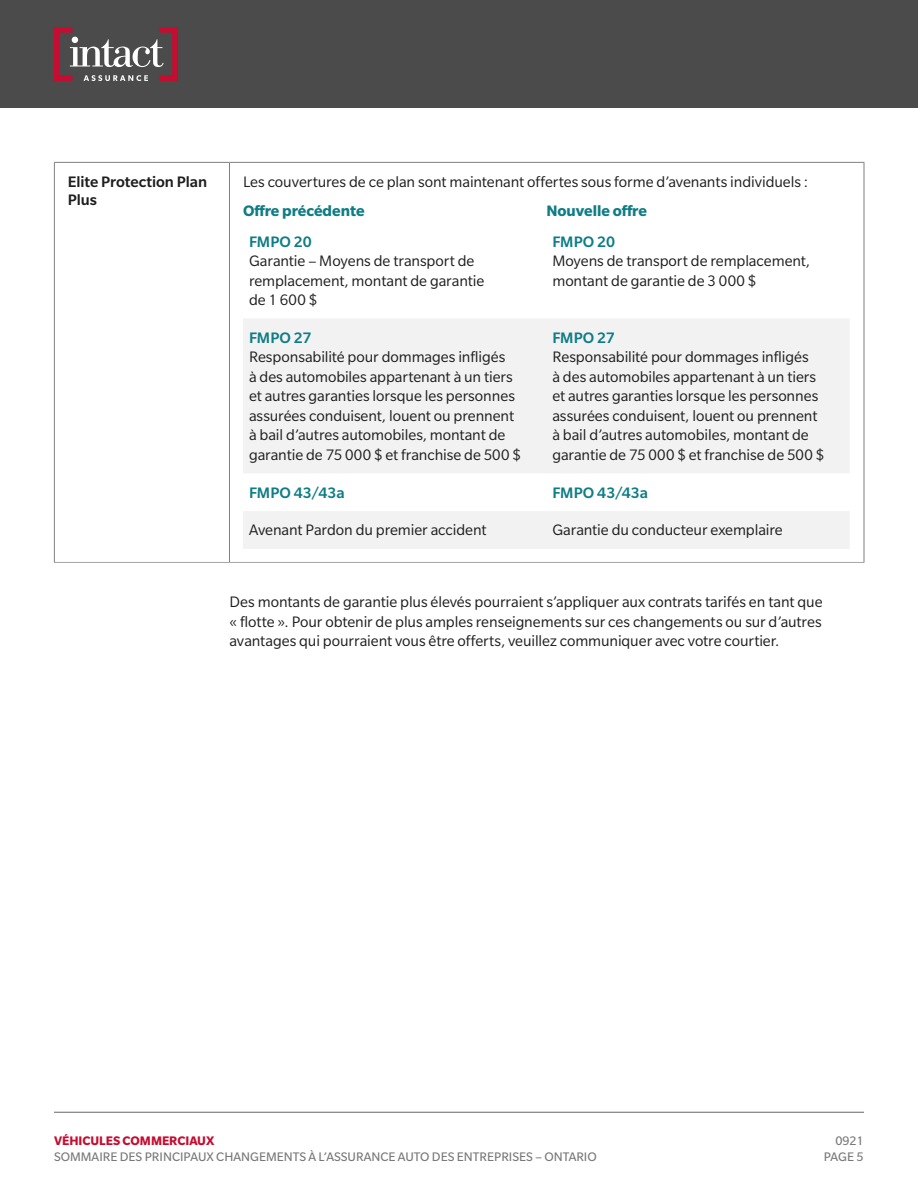
<style>
.page{position:relative;width:918px;height:1188px;background:#fff}
.page>*{position:absolute;margin:0;border:0;box-sizing:border-box;transform-origin:0 0}
.Body{font:16.5px/19.5px "Slate Std";letter-spacing:-.005em;color:#1e1e1e}
.Subhead_Bold{font:700 16.5px "Slate Std";color:#0f7d85}
.Subhead{font:500 16.5px/18px "Slate Std";letter-spacing:-.005em;color:#1e1e1e}
.Body-2{font:500 16.5px "Slate Std";letter-spacing:.005em;color:#0f7d85}
.t1{font:13.5px/16.2px "Slate Std";color:#787878;text-align:right}
.t2{font:700 13.5px "Slate Std";color:#c60c30}
.s1{font-weight:500;color:#0f7d85}
</style>
<div class="page">
<div style="left:0;top:0;width:918px;height:108px;background:#4b4b4b"></div>
<hr style="left:54px;top:1112px;width:810px;height:1px;background:#666">
<svg style="left:54px;top:27px;width:124px;height:54px"></svg>
<hr style="left:54px;top:562px;width:176px;height:1px;background:#a5a5a5">
<hr style="left:230px;top:562px;width:634px;height:1px;background:#a5a5a5">
<hr style="left:54px;top:162px;width:176px;height:1px;background:#808080">
<hr style="left:54px;top:163px;width:1px;height:399px;background:#808080">
<hr style="left:230px;top:162px;width:634px;height:1px;background:#808080">
<hr style="left:229px;top:163px;width:1px;height:399px;background:#808080">
<hr style="left:864px;top:163px;width:1px;height:399px;background:#808080">
<svg style="left:243px;top:319px;width:606px;height:230px;fill:#f2f2f2"></svg>
<p class="Subhead" style="left:68px;top:172px;width:141px">Elite Protection Plan<br>Plus</p>
<p class="Body" style="left:243px;top:172px;width:567px">Les couvertures de ce plan sont maintenant offertes sous forme d’avenants individuels :</p>
<p class="Subhead_Bold" style="left:243px;top:202px;width:123px">Offre précédente</p>
<p class="Subhead_Bold" style="left:546px;top:202px;width:102px">Nouvelle offre</p>
<p class="Body" style="left:249px;top:231px;width:237px"><span class="s1">FMPO 20<br></span>Garantie – Moyens de transport de remplacement, montant de garantie de 1 600 $</p>
<p class="Body" style="left:552px;top:231px;width:259px"><span class="s1">FMPO 20<br></span>Moyens de transport de remplacement, montant de garantie de 3 000 $</p>
<p class="Body" style="left:249px;top:328px;width:273px"><span class="s1">FMPO 27<br></span>Responsabilité pour dommages infligés<br>à des automobiles appartenant à un tiers et autres garanties lorsque les personnes assurées conduisent, louent ou prennent à bail d’autres automobiles, montant de garantie de 75 000 $ et franchise de 500 $</p>
<p class="Body" style="left:552px;top:328px;width:273px"><span class="s1">FMPO 27<br></span>Responsabilité pour dommages infligés<br>à des automobiles appartenant à un tiers et autres garanties lorsque les personnes assurées conduisent, louent ou prennent à bail d’autres automobiles, montant de garantie de 75 000 $ et franchise de 500 $</p>
<p class="Body-2" style="left:249px;top:484px;width:97px">FMPO 43/43a</p>
<p class="Body-2" style="left:552px;top:484px;width:97px">FMPO 43/43a</p>
<p class="Body" style="left:249px;top:520px;width:239px">Avenant Pardon du premier accident</p>
<p class="Body" style="left:552px;top:520px;width:232px">Garantie du conducteur exemplaire</p>
<p class="Body" style="left:230px;top:592px;width:595px;text-align:justify">Des montants de garantie plus élevés pourraient s’appliquer aux contrats tarifés en tant que « flotte ». Pour obtenir de plus amples renseignements sur ces changements ou sur d’autres avantages qui pourraient vous être offerts, veuillez communiquer avec votre courtier.</p>
<p class="t2" style="left:54px;top:1133px;width:162px">VÉHICULES COMMERCIAUX</p>
<p class="t1" style="left:54px;top:1149px;width:544px">SOMMAIRE DES PRINCIPAUX CHANGEMENTS À L’ASSURANCE AUTO DES ENTREPRISES – ONTARIO</p>
<p class="t1" style="left:824px;top:1132px;width:41px">0921<br>PAGE 5</p>
</div>
